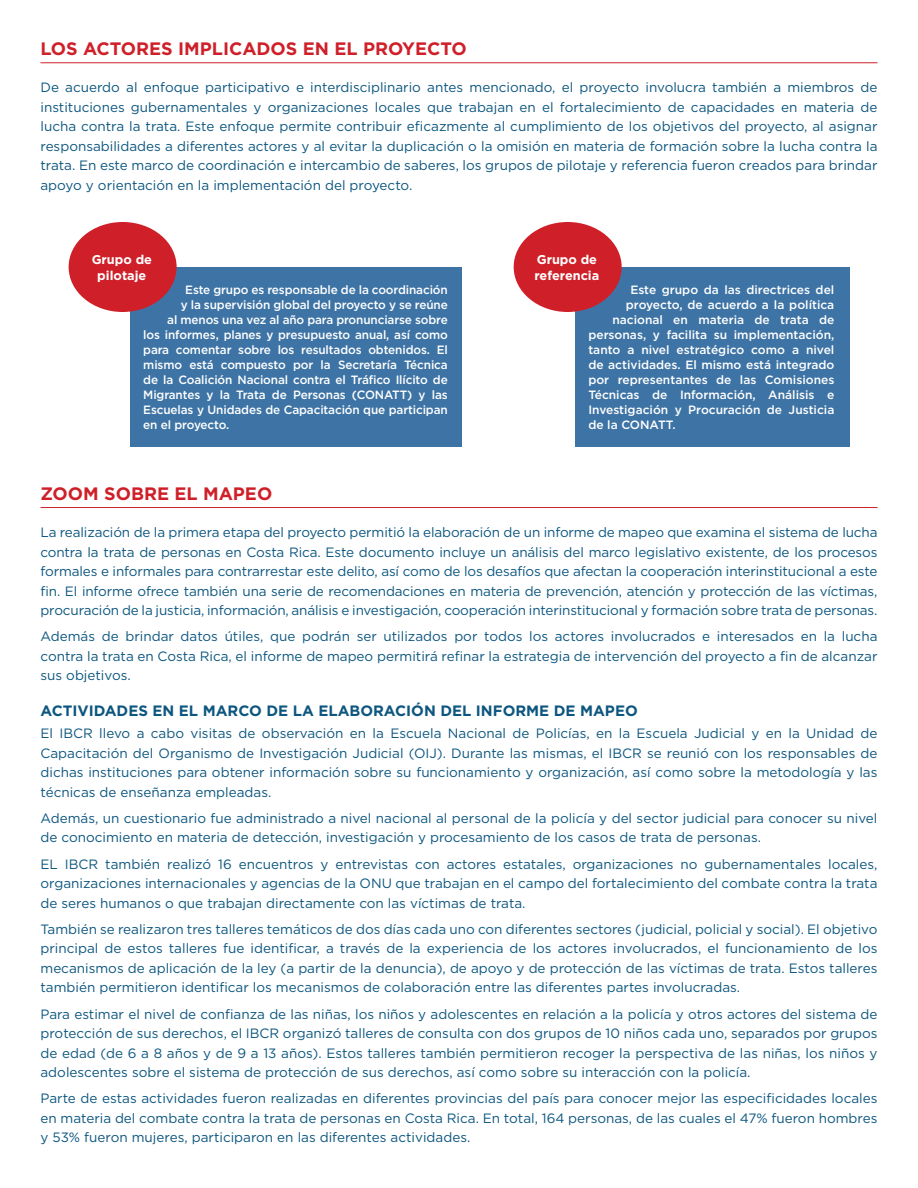
<style>
.page{position:relative;width:918px;height:1188px;background:#fff}
.page>*{position:absolute;margin:0;border:0;box-sizing:border-box;transform-origin:0 0}
.INTERTITRE_rouge{font:700 18px "Gotham";color:#cf2029}
.INTERTITRE_niv_2{font:700 15px "Gotham";color:#0c567f}
.TEXTE_COURANT{font:13.5px/19.5px "Gotham";color:#0c567f;text-align:justify}
.t1{font:700 12.75px/16.2px "Gotham";color:#fff;text-align:center}
.TEXTE_COURANT-2{font:500 12px "Gotham";letter-spacing:-.01em;color:#fff}
</style>
<div class="page">
<hr style="left:40px;top:62px;width:838px;height:1px;background:#cf2029">
<hr style="left:40px;top:507px;width:838px;height:1px;background:#cf2029">
<div style="left:130px;top:267px;width:331px;height:180px;background:#3e74a5"></div>
<div style="left:69px;top:222px;width:108px;height:90px;background:#cf2029;border-radius:50%"></div>
<div style="left:575px;top:267px;width:274px;height:180px;background:#3e74a5"></div>
<div style="left:514px;top:222px;width:108px;height:90px;background:#cf2029;border-radius:50%"></div>
<p class="INTERTITRE_rouge" style="left:40px;top:37px;width:428px">LOS ACTORES IMPLICADOS EN EL PROYECTO</p>
<p class="TEXTE_COURANT" style="left:40px;top:78px;width:839px">De acuerdo al enfoque participativo e interdisciplinario antes mencionado, el proyecto involucra también a miembros de instituciones gubernamentales y organizaciones locales que trabajan en el fortalecimiento de capacidades en materia de lucha contra la trata. Este enfoque permite contribuir eficazmente al cumplimiento de los objetivos del proyecto, al asignar responsabilidades a diferentes actores y al evitar la duplicación o la omisión en materia de formación sobre la lucha contra la trata. En este marco de coordinación e intercambio de saberes, los grupos de pilotaje y referencia fueron creados para brindar apoyo y orientación en la implementación del proyecto.</p>
<p class="t1" style="left:92px;top:251px;width:62px">Grupo de pilotaje</p>
<p class="TEXTE_COURANT-2" style="left:185px;top:282px;width:264px">Este grupo es responsable de la coordinación</p>
<p class="TEXTE_COURANT-2" style="left:181px;top:297px;width:269px">y la supervisión global del proyecto y se reúne</p>
<p class="TEXTE_COURANT-2" style="left:167px;top:312px;width:282px">al menos una vez al año para pronunciarse sobre</p>
<p class="TEXTE_COURANT-2" style="left:143px;top:327px;width:306px">los informes, planes y presupuesto anual, así como</p>
<p class="TEXTE_COURANT-2" style="left:143px;top:342px;width:306px">para comentar sobre los resultados obtenidos. El</p>
<p class="TEXTE_COURANT-2" style="left:143px;top:357px;width:306px">mismo está compuesto por la Secretaría Técnica</p>
<p class="TEXTE_COURANT-2" style="left:143px;top:372px;width:306px">de la Coalición Nacional contra el Tráfico Ilícito de</p>
<p class="TEXTE_COURANT-2" style="left:143px;top:387px;width:306px">Migrantes y la Trata de Personas (CONATT) y las</p>
<p class="TEXTE_COURANT-2" style="left:143px;top:402px;width:306px">Escuelas y Unidades de Capacitación que participan</p>
<p class="TEXTE_COURANT-2" style="left:143px;top:417px;width:87px">en el proyecto.</p>
<p class="t1" style="left:534px;top:251px;width:66px;text-align:left">Grupo de referencia</p>
<p class="TEXTE_COURANT-2" style="left:630px;top:282px;width:205px">Este grupo da las directrices del</p>
<p class="TEXTE_COURANT-2" style="left:626px;top:297px;width:210px">proyecto, de acuerdo a la política</p>
<p class="TEXTE_COURANT-2" style="left:612px;top:312px;width:223px">nacional en materia de trata de</p>
<p class="TEXTE_COURANT-2" style="left:588px;top:327px;width:247px">personas, y facilita su implementación,</p>
<p class="TEXTE_COURANT-2" style="left:588px;top:342px;width:248px">tanto a nivel estratégico como a nivel</p>
<p class="TEXTE_COURANT-2" style="left:588px;top:357px;width:248px">de actividades. El mismo está integrado</p>
<p class="TEXTE_COURANT-2" style="left:588px;top:372px;width:248px">por representantes de las Comisiones</p>
<p class="TEXTE_COURANT-2" style="left:588px;top:387px;width:247px">Técnicas de Información, Análisis e</p>
<p class="TEXTE_COURANT-2" style="left:588px;top:402px;width:248px">Investigación y Procuración de Justicia</p>
<p class="TEXTE_COURANT-2" style="left:588px;top:417px;width:89px">de la CONATT.</p>
<p class="INTERTITRE_rouge" style="left:40px;top:481px;width:233px">ZOOM SOBRE EL MAPEO</p>
<p class="TEXTE_COURANT" style="left:40px;top:522px;width:839px">La realización de la primera etapa del proyecto permitió la elaboración de un informe de mapeo que examina el sistema de lucha contra la trata de personas en Costa Rica. Este documento incluye un análisis del marco legislativo existente, de los procesos formales e informales para contrarrestar este delito, así como de los desafíos que afectan la cooperación interinstitucional a este fin. El informe ofrece también una serie de recomendaciones en materia de prevención, atención y protección de las víctimas, procuración de la justicia, información, análisis e investigación, cooperación interinstitucional y formación sobre trata de personas.</p>
<p class="TEXTE_COURANT" style="left:40px;top:627px;width:839px">Además de brindar datos útiles, que podrán ser utilizados por todos los actores involucrados e interesados en la lucha contra la trata en Costa Rica, el informe de mapeo permitirá refinar la estrategia de intervención del proyecto a fin de alcanzar sus objetivos.</p>
<p class="INTERTITRE_niv_2" style="left:40px;top:700px;width:599px">ACTIVIDADES EN EL MARCO DE LA ELABORACIÓN DEL INFORME DE MAPEO</p>
<p class="TEXTE_COURANT" style="left:40px;top:723px;width:839px">El IBCR llevo a cabo visitas de observación en la Escuela Nacional de Policías, en la Escuela Judicial y en la Unidad de Capacitación del Organismo de Investigación Judicial (OIJ). Durante las mismas, el IBCR se reunió con los responsables de dichas instituciones para obtener información sobre su funcionamiento y organización, así como sobre la metodología y las técnicas de enseñanza empleadas.</p>
<p class="TEXTE_COURANT" style="left:40px;top:808px;width:839px">Además, un cuestionario fue administrado a nivel nacional al personal de la policía y del sector judicial para conocer su nivel de conocimiento en materia de detección, investigación y procesamiento de los casos de trata de personas.</p>
<p class="TEXTE_COURANT" style="left:40px;top:854px;width:839px">EL IBCR también realizó 16 encuentros y entrevistas con actores estatales, organizaciones no gubernamentales locales, organizaciones internacionales y agencias de la ONU que trabajan en el campo del fortalecimiento del combate contra la trata de seres humanos o que trabajan directamente con las víctimas de trata.</p>
<p class="TEXTE_COURANT" style="left:40px;top:919px;width:839px">También se realizaron tres talleres temáticos de dos días cada uno con diferentes sectores (judicial, policial y social). El objetivo principal de estos talleres fue identificar, a través de la experiencia de los actores involucrados, el funcionamiento de los mecanismos de aplicación de la ley (a partir de la denuncia), de apoyo y de protección de las víctimas de trata. Estos talleres también permitieron identificar los mecanismos de colaboración entre las diferentes partes involucradas.</p>
<p class="TEXTE_COURANT" style="left:40px;top:1004px;width:839px">Para estimar el nivel de confianza de las niñas, los niños y adolescentes en relación a la policía y otros actores del sistema de protección de sus derechos, el IBCR organizó talleres de consulta con dos grupos de 10 niños cada uno, separados por grupos de edad (de 6 a 8 años y de 9 a 13 años). Estos talleres también permitieron recoger la perspectiva de las niñas, los niños y adolescentes sobre el sistema de protección de sus derechos, así como sobre su interacción con la policía.</p>
<p class="TEXTE_COURANT" style="left:40px;top:1089px;width:839px">Parte de estas actividades fueron realizadas en diferentes provincias del país para conocer mejor las especificidades locales en materia del combate contra la trata de personas en Costa Rica. En total, 164 personas, de las cuales el 47% fueron hombres y 53% fueron mujeres, participaron en las diferentes actividades.</p>
</div>
